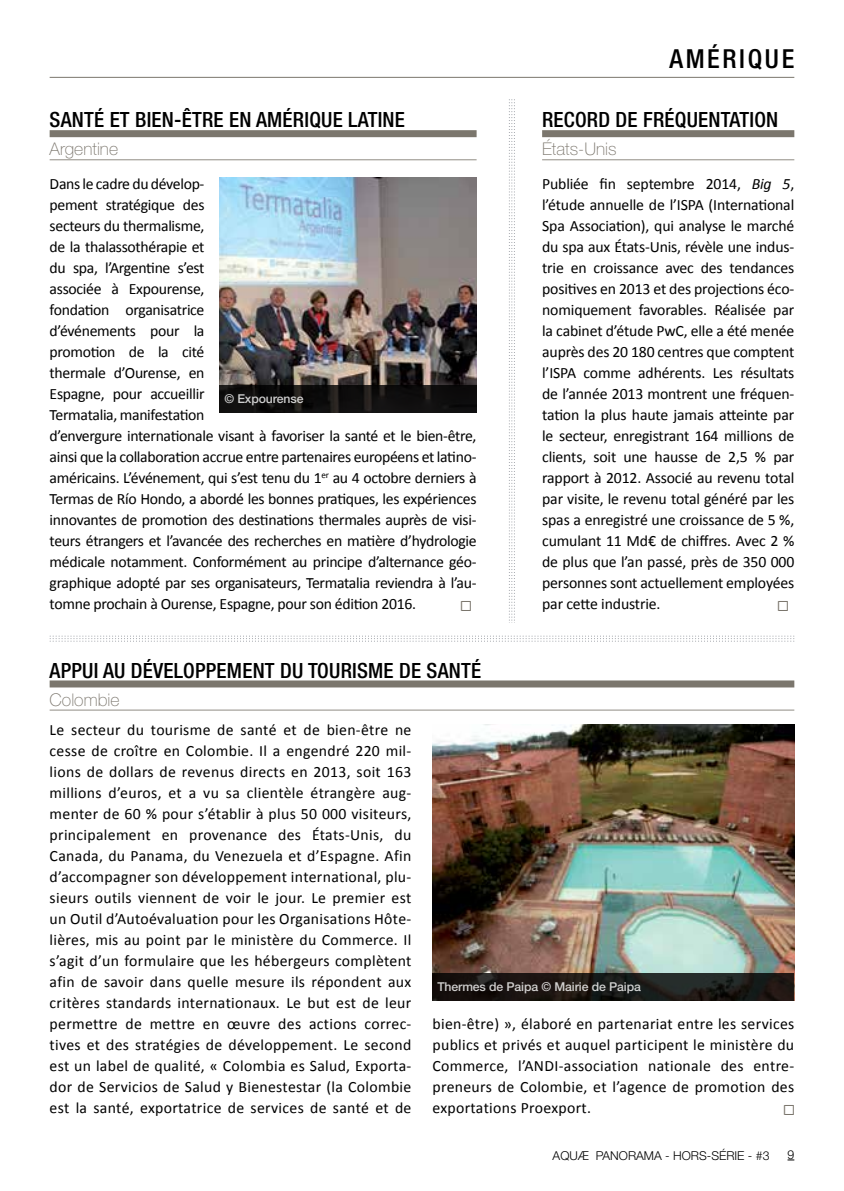
<style>
.page{position:relative;width:844px;height:1191px;background:#fff}
.page>*{position:absolute;margin:0;border:0;box-sizing:border-box;transform-origin:0 0}
.t1{font:500 condensed 26.25px "Helvetica Neue LT Pro";letter-spacing:.1em;color:#000}
.t2{font:500 condensed 21px "Helvetica Neue LT Pro";letter-spacing:.01em;color:#000}
.t3{font:100 17.5px "Helvetica Neue LT Pro";color:#7b766d}
.t4{font:15.75px/21px "Calibri";letter-spacing:-.02em;color:#000;text-align:justify}
.t5{font:15.75px "Netto Icons OT";color:#7b766d}
.t6{font:500 12.25px "Helvetica Neue LT Pro";letter-spacing:-.01em;color:#fff}
.t7{font:300 12.25px "Helvetica Neue LT Pro";color:#000}
.s1{font-style:italic}
</style>
<div class="page">
<hr style="left:50px;top:77px;width:744px;height:1px;background:#7b766d">
<svg style="left:50px;top:635px;width:744px;height:6px"></svg>
<div style="left:50px;top:130px;width:426px;height:7px;background:#7b766d"></div>
<hr style="left:50px;top:159px;width:426px;height:1px;background:#908c84">
<img style="left:219px;top:178px;width:257px;height:207px">
<svg style="left:219px;top:385px;width:257px;height:27px;background:#100f0e"></svg>
<div style="left:50px;top:680px;width:744px;height:7px;background:#7b766d"></div>
<hr style="left:50px;top:709px;width:744px;height:1px;background:#908c84">
<img style="left:432px;top:724px;width:362px;height:249px">
<svg style="left:432px;top:973px;width:362px;height:27px;background:#1b1816"></svg>
<div style="left:542px;top:130px;width:252px;height:7px;background:#7b766d"></div>
<hr style="left:542px;top:159px;width:252px;height:1px;background:#908c84">
<svg style="left:509px;top:99px;width:4px;height:524px"></svg>
<h2 class="t2" style="left:50px;top:107px;width:154px">SANTÉ ET BIEN-ÊTRE</h2>
<h2 class="t2" style="left:229px;top:107px;width:75px">EN AMÉRIQUE</h2>
<h2 class="t2" style="left:348px;top:107px;width:56px">LATI NE</h2>
<p class="t3" style="left:50px;top:139px;width:70px">Argentine</p>
<p class="t4" style="left:50px;top:173px;width:428px;text-align:left">Dans le cadre du dévelop-<br>pement stratégique des<br>secteurs du thermalisme,<br>de la thalassothérapie et<br>du spa, l’Argentine s’est<br>associée à Expourense,<br>fondation organisatrice<br>d’événements pour la<br>promotion de la cité<br>thermale d’Ourense, en<br>Espagne, pour accueillir<br>Termatalia, manifestation<br>d’envergure internationale visant à favoriser la santé et le bien-être, ainsi que la collaboration accrue entre partenaires européens et latino&shy;américains. L’événement, qui s’est tenu du 1<sup>er</sup> au 4 octobre derniers à Termas de Río Hondo, a abordé les bonnes pratiques, les expériences innovantes de promotion des destinations thermales auprès de visi&shy;teurs étrangers et l’avancée des recherches en matière d’hydrologie médicale notamment. Conformément au principe d’alternance géo&shy;graphique adopté par ses organisateurs, Termatalia reviendra à l’au&shy;tomne prochain à Ourense, Espagne, pour son édition 2016.</p>
<p class="t6" style="left:224px;top:391px;width:81px">© Expourense</p>
<p class="t5" style="left:456px;top:596px;width:22px">1</p>
<h2 class="t2" style="left:50px;top:657px;width:21px">APPUI</h2>
<h2 class="t2" style="left:103px;top:657px;width:92px">AU DÉVELOPPE</h2>
<h2 class="t2" style="left:227px;top:657px;width:92px">MENT DU TOURI</h2>
<h2 class="t2" style="left:357px;top:657px;width:115px">SME DE SANTÉ</h2>
<p class="t3" style="left:50px;top:689px;width:71px">Colombie</p>
<h1 class="t1" style="left:669px;top:43px;width:126px">AMÉRIQUE</h1>
<h2 class="t2" style="left:542px;top:107px;width:235px">RECORD DE FRÉQUENTATION</h2>
<p class="t3" style="left:542px;top:139px;width:76px">États-Unis</p>
<p class="t4" style="left:542px;top:173px;width:254px">Publiée fin septembre 2014, <span class="s1">Big 5</span>, l’étude annuelle de l’ISPA (International Spa Association), qui analyse le marché du spa aux États-Unis, révèle une indus&shy;trie en croissance avec des tendances positives en 2013 et des projections éco&shy;nomiquement favorables. Réalisée par la cabinet d’étude PwC, elle a été menée auprès des 20 180 centres que comptent l’ISPA comme adhérents. Les résultats de l’année 2013 montrent une fréquen&shy;tation la plus haute jamais atteinte par le secteur, enregistrant 164 millions de clients, soit une hausse de 2,5 % par rapport à 2012. Associé au revenu total par visite, le revenu total généré par les spas a enregistré une croissance de 5 %, cumulant 11 Md€ de chiffres. Avec 2 % de plus que l’an passé, près de 350 000 personnes sont actuellement employées par cette industrie.</p>
<p class="t5" style="left:772px;top:596px;width:22px">1</p>
<p class="t4" style="left:50px;top:719px;width:363px">Le secteur du tourisme de santé et de bien-être ne cesse de croître en Colombie. Il a engendré 220 mil&shy;lions de dollars de revenus directs en 2013, soit 163 millions d’euros, et a vu sa clientèle étrangère aug&shy;menter de 60 % pour s’établir à plus 50 000 visiteurs, principalement en provenance des États-Unis, du Canada, du Panama, du Venezuela et d’Espagne. Afin d’accompagner son développement international, plu&shy;sieurs outils viennent de voir le jour. Le premier est un Outil d’Autoévaluation pour les Organisations Hôte&shy;lières, mis au point par le ministère du Commerce. Il s’agit d’un formulaire que les hébergeurs complètent afin de savoir dans quelle mesure ils répondent aux critères standards internationaux. Le but est de leur permettre de mettre en œuvre des actions correc&shy;tives et des stratégies de développement. Le second est un label de qualité, « Colombia es Salud, Exporta&shy;dor de Servicios de Salud y Bienestestar (la Colombie est la santé, exportatrice de services de santé et de</p>
<p class="t6" style="left:437px;top:979px;width:205px">Thermes de Paipa © Mairie de Paipa</p>
<p class="t4" style="left:432px;top:1012px;width:363px">bien-être) », élaboré en partenariat entre les services publics et privés et auquel participent le ministère du Commerce, l’ANDI-association nationale des entre&shy;preneurs de Colombie, et l’agence de promotion des exportations Proexport.</p>
<p class="t5" style="left:778px;top:1100px;width:22px">1</p>
<p class="t7" style="left:552px;top:1148px;width:218px">AQUÆ PANORAMA - HORS-SÉRIE - #3</p>
<p class="t7" style="left:787px;top:1146px;width:8px">9</p>
</div>
